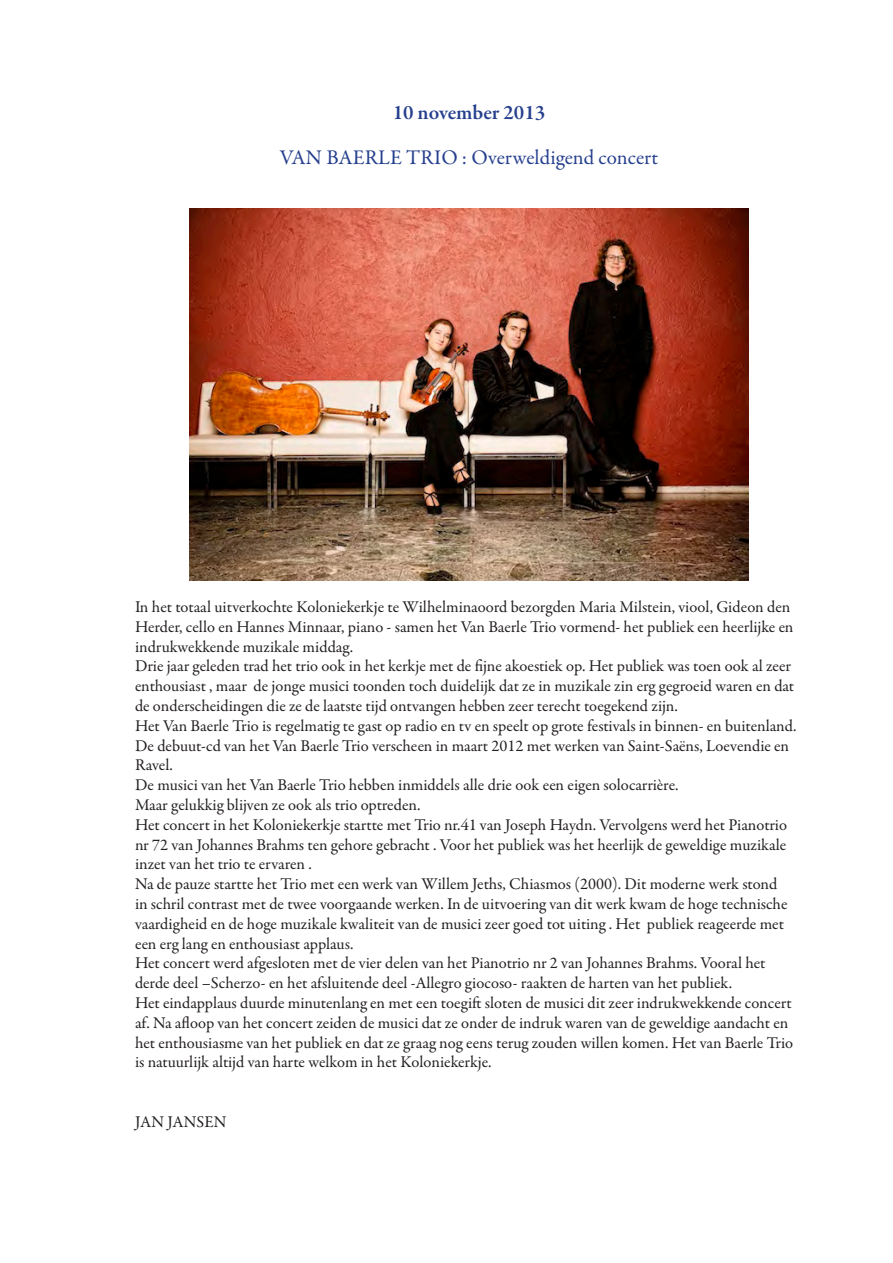
<style>
.page{position:relative;width:893px;height:1263px;background:#fff}
.page>*{position:absolute;margin:0;border:0;box-sizing:border-box;transform-origin:0 0}
.t1{font:21px "Garamond Premr Pro";letter-spacing:.005em;color:#253f8e}
.t2{font:600 21px "Garamond Premr Pro";letter-spacing:-.005em;color:#253f8e}
.t3{font:16.5px/19.8px "Garamond Premr Pro";color:#231f20}
</style>
<div class="page">
<img style="left:190px;top:208px;width:558px;height:373px">
<p class="t2" style="left:393px;top:99px;width:154px">10 november 2013</p>
<p class="t1" style="left:280px;top:144px;width:380px">VAN BAERLE TRIO : Overweldigend concert</p>
<p class="t3" style="left:135px;top:597px;width:660px">In het totaal uitverkochte Koloniekerkje te Wilhelminaoord bezorgden Maria Milstein, viool, Gideon den<br>Herder, cello en Hannes Minnaar, piano - samen het Van Baerle Trio vormend- het publiek een heerlijke en indrukwekkende muzikale middag.</p>
<p class="t3" style="left:135px;top:657px;width:661px">Drie jaar geleden trad het trio ook in het kerkje met de fijne akoestiek op. Het publiek was toen ook al zeer enthousiast , maar de jonge musici toonden toch duidelijk dat ze in muzikale zin erg gegroeid waren en dat de onderscheidingen die ze de laatste tijd ontvangen hebben zeer terecht toegekend zijn.</p>
<p class="t3" style="left:135px;top:716px;width:663px">Het Van Baerle Trio is regelmatig te gast op radio en tv en speelt op grote festivals in binnen- en buitenland.<br>De debuut-cd van het Van Baerle Trio verscheen in maart 2012 met werken van Saint-Saëns, Loevendie en<br>Ravel.</p>
<p class="t3" style="left:135px;top:775px;width:545px">De musici van het Van Baerle Trio hebben inmiddels alle drie ook een eigen solocarrière.<br>Maar gelukkig blijven ze ook als trio optreden.</p>
<p class="t3" style="left:135px;top:815px;width:653px;text-align:justify">Het concert in het Koloniekerkje startte met Trio nr.41 van Joseph Haydn. Vervolgens werd het Pianotrio nr 72 van Johannes Brahms ten gehore gebracht . Voor het publiek was het heerlijk de geweldige muzikale inzet van het trio te ervaren .</p>
<p class="t3" style="left:135px;top:874px;width:654px">Na de pauze startte het Trio met een werk van Willem Jeths, Chiasmos (2000). Dit moderne werk stond in schril contrast met de twee voorgaande werken. In de uitvoering van dit werk kwam de hoge technische vaardigheid en de hoge muzikale kwaliteit van de musici zeer goed tot uiting . Het publiek reageerde met een erg lang en enthousiast applaus.</p>
<p class="t3" style="left:135px;top:954px;width:632px">Het concert werd afgesloten met de vier delen van het Pianotrio nr 2 van Johannes Brahms. Vooral het derde deel –Scherzo- en het afsluitende deel -Allegro giocoso- raakten de harten van het publiek.</p>
<p class="t3" style="left:135px;top:993px;width:660px">Het eindapplaus duurde minutenlang en met een toegift sloten de musici dit zeer indrukwekkende concert af. Na afloop van het concert zeiden de musici dat ze onder de indruk waren van de geweldige aandacht en het enthousiasme van het publiek en dat ze graag nog eens terug zouden willen komen. Het van Baerle Trio is natuurlijk altijd van harte welkom in het Koloniekerkje.</p>
<p class="t3" style="left:135px;top:1112px;width:93px">JAN JANSEN</p>
</div>
